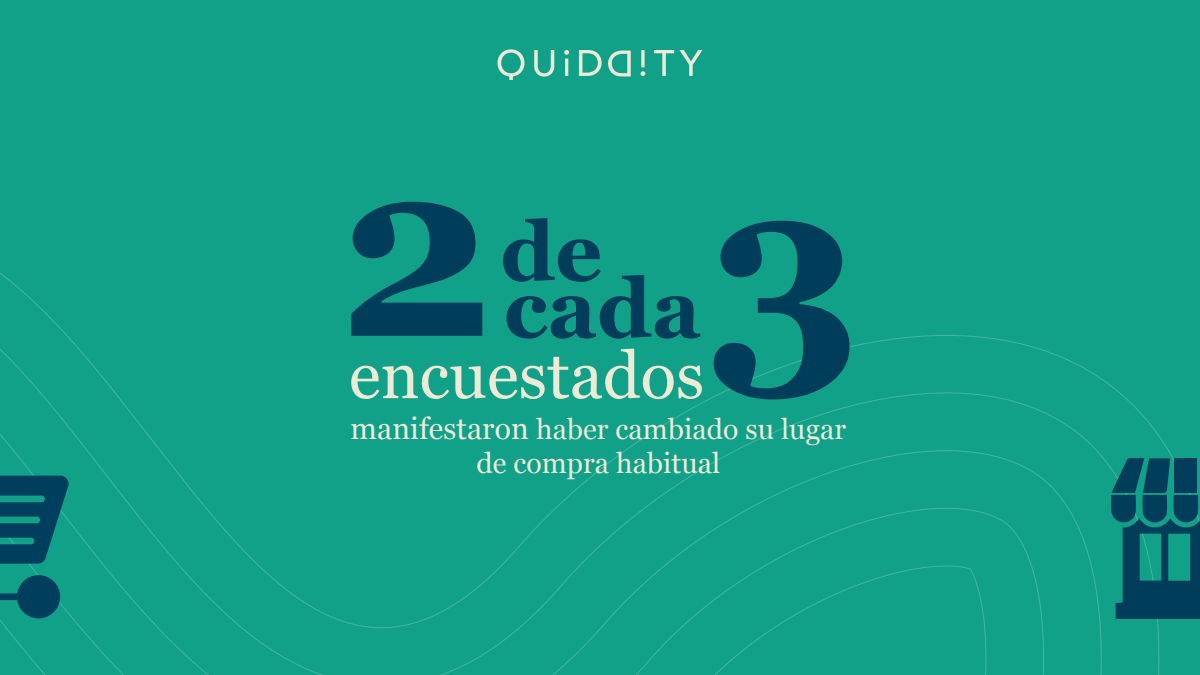
<style>
.page{position:relative;width:1200px;height:675px;background:#11a189}
.page>*{position:absolute;margin:0;border:0;box-sizing:border-box;transform-origin:0 0}
.t1{font:700 247.6px "Georgia";color:#003d5b}
.t2{font:700 82.7px "Georgia";color:#003d5b}
.t3{font:65.7px "Georgia";color:#ecebd6}
.t4{font:28.6px/34.3px "Georgia";color:#ecebd6;text-align:center}
.s1{font-size:30.2px}
</style>
<div class="page">
<svg style="left:0;top:416px;width:1047px;height:259px"></svg>
<svg style="left:0;top:495px;width:988px;height:180px"></svg>
<div style="left:17px;top:575px;width:43px;height:43px;background:#003e5e;border-radius:50%"></div>
<svg style="left:0;top:459px;width:69px;height:141px"></svg>
<svg style="left:1111px;top:458px;width:89px;height:161px"></svg>
<svg style="left:654px;top:50px;width:49px;height:26px"></svg>
<svg style="left:608px;top:51px;width:23px;height:25px"></svg>
<svg style="left:497px;top:49px;width:105px;height:31px"></svg>
<svg style="left:641px;top:50px;width:4px;height:26px"></svg>
<h1 class="t1" style="left:338px;top:63px;width:157px">2</h1>
<h2 class="t2" style="left:500px;top:190px;width:104px">de</h2>
<h2 class="t2" style="left:504px;top:246px;width:199px">cada</h2>
<h3 class="t3" style="left:349px;top:328px;width:357px">encuestados</h3>
<h1 class="t1" style="left:707px;top:82px;width:156px">3</h1>
<p class="t4" style="left:351px;top:411px;width:497px"><span class="s1">manifestaron</span> haber cambiado su lugar de compra habitual</p>
</div>
